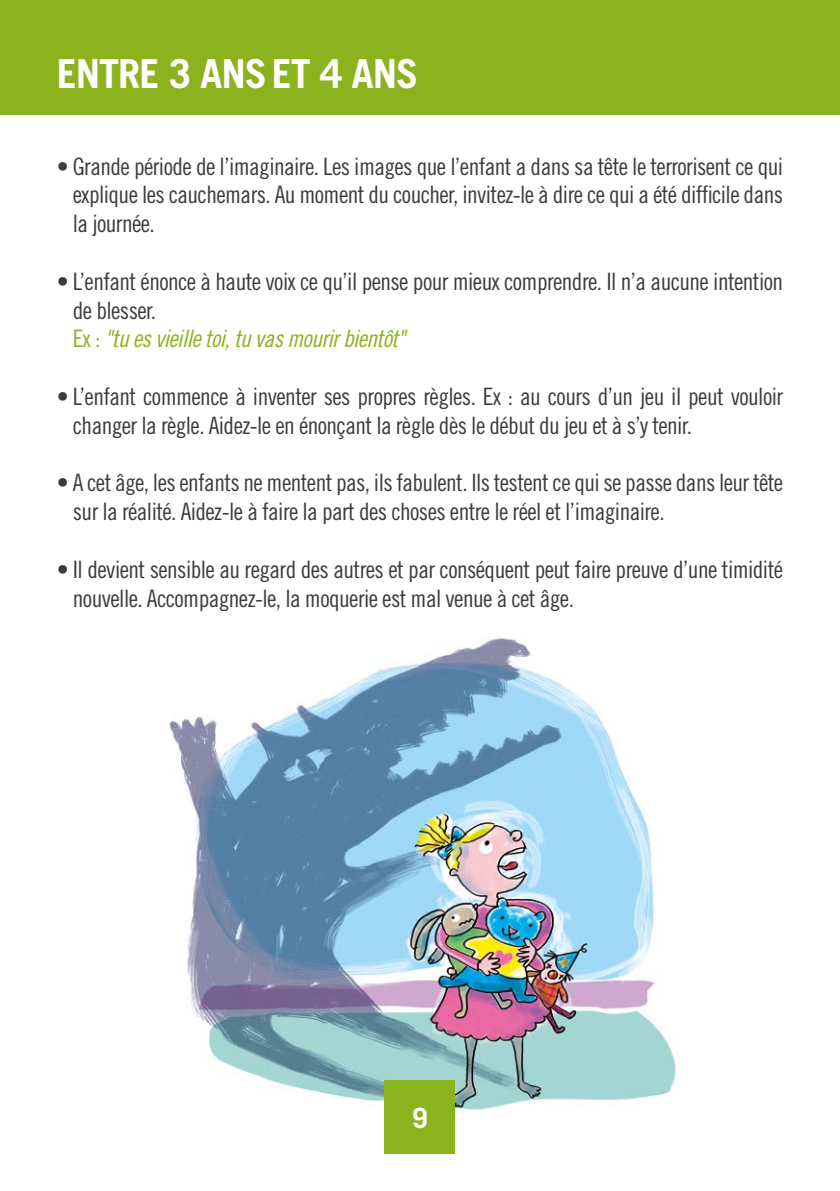
<style>
.page{position:relative;width:840px;height:1191px;background:#fff}
.page>*{position:absolute;margin:0;border:0;box-sizing:border-box;transform-origin:0 0}
.t1{font:700 40px "Trade Gothic";letter-spacing:-.025em;color:#fff}
.t2{font:700 28px "Trade Gothic";color:#fff}
.t3{font:24px/28.8px "Trade Gothic Cond Eighteen";letter-spacing:-.025em;color:#3c3c3b}
.t4{font:24px "Trade Gothic Cond Eighteen Obl";letter-spacing:-.025em;color:#8ab31d}
.s1{font-family:"Trade Gothic Bold Cond Twenty"}
.s2{font-family:"Trade Gothic Cond Eighteen"}
</style>
<div class="page">
<div style="left:0;top:0;width:839px;height:115px;background:#8ab31d"></div>
<img style="left:169px;top:638px;width:507px;height:477px">
<div style="left:385px;top:1080px;width:69px;height:74px;background:#8ab31d"></div>
<h1 class="t1" style="left:57px;top:49px;width:363px">ENTRE 3 ANSET 4 ANS</h1>
<p class="t3" style="left:73px;top:151px;width:711px;text-align:justify;text-indent:-16px"><span class="s1">•</span> Grande période de l’imaginaire. Les images que l’enfant a dans sa tête le terrorisent ce qui explique les cauchemars. Au moment du coucher, invitez-le à dire ce qui a été difficile dans la journée.</p>
<p class="t3" style="left:73px;top:266px;width:711px;text-indent:-16px"><span class="s1">•</span> L’enfant énonce à haute voix ce qu’il pense pour mieux comprendre. Il n’a aucune intention de blesser.</p>
<p class="t4" style="left:73px;top:324px;width:334px"><span class="s2">Ex :</span> "tu es vieille toi, tu vas mourir bientôt"</p>
<p class="t3" style="left:73px;top:382px;width:711px;text-indent:-16px"><span class="s1">•</span> L’enfant commence à inventer ses propres règles. Ex : au cours d’un jeu il peut vouloir changer la règle. Aidez-le en énonçant la règle dès le début du jeu et à s’y tenir.</p>
<p class="t3" style="left:73px;top:468px;width:711px;text-indent:-16px"><span class="s1">•</span> A cet âge, les enfants ne mentent pas, ils fabulent. Ils testent ce qui se passe dans leur tête sur la réalité. Aidez-le à faire la part des choses entre le réel et l’imaginaire.</p>
<p class="t3" style="left:73px;top:554px;width:711px;text-indent:-16px"><span class="s1">•</span> Il devient sensible au regard des autres et par conséquent peut faire preuve d’une timidité nouvelle. Accompagnez-le, la moquerie est mal venue à cet âge.</p>
<p class="t2" style="left:412px;top:1100px;width:17px">9</p>
</div>
